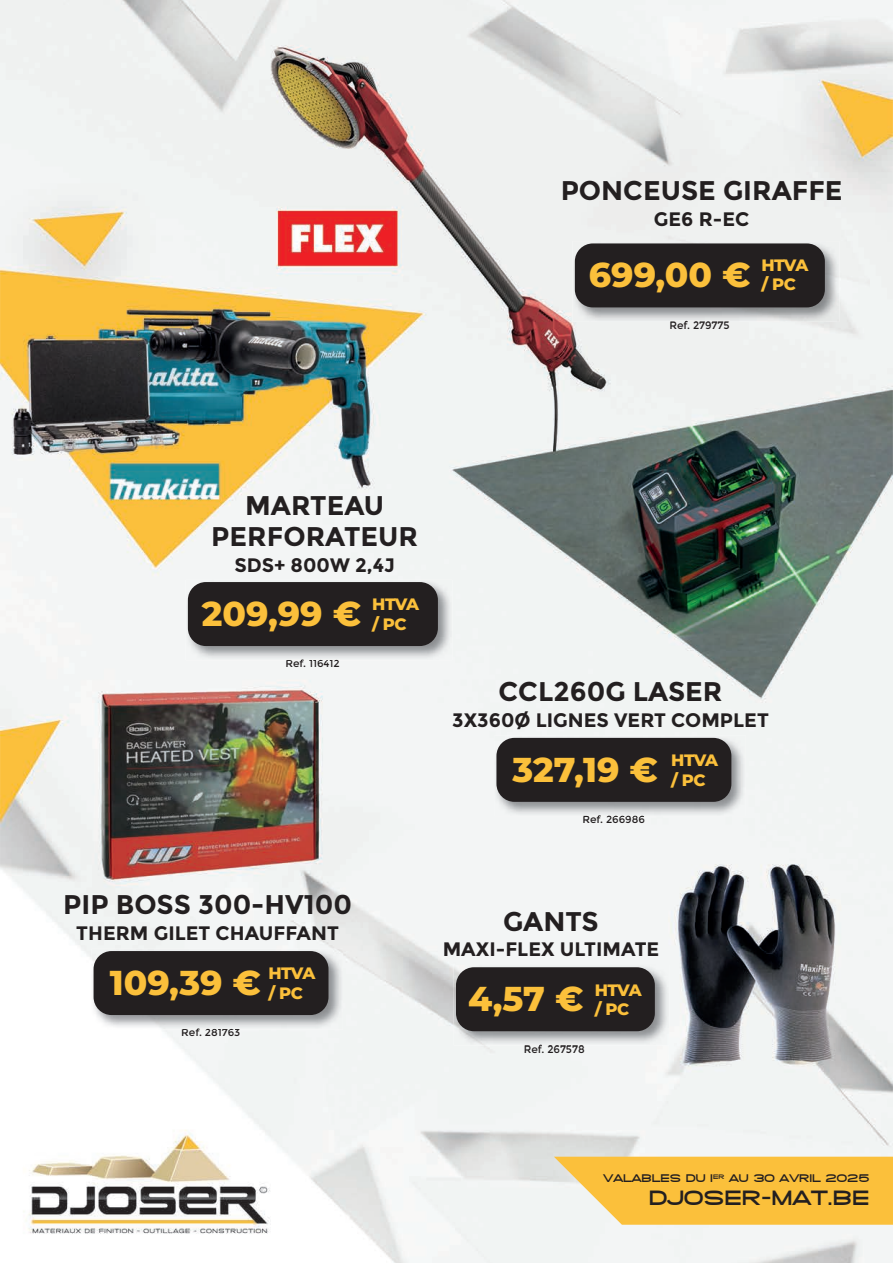
<style>
.page{position:relative;width:893px;height:1263px;background:#fff}
.page>*{position:absolute;margin:0;border:0;box-sizing:border-box;transform-origin:0 0}
.t1{font:800 34.5px "Montserrat";color:#fbc03b}
.t2{font:700 27px/31.8px "Montserrat";color:#231f20;text-align:center}
.t3{font:800 21px "SF Grandezza";color:#231f20}
.t4{font:700 19.5px "Montserrat";color:#231f20}
.t5{font:800 16.5px/19.5px "Montserrat";letter-spacing:-.04em;color:#fbc03b}
.t6{font:800 11.25px "SF Grandezza";color:#231f20}
.t7{font:10.5px "Montserrat";color:#231f20}
</style>
<div class="page">
<img style="left:0;top:0;width:893px;height:1263px">
<img style="left:573px;top:241px;width:266px;height:81px">
<img style="left:670px;top:321px;width:59px;height:1px">
<div style="left:575px;top:243px;width:250px;height:64px;background:#231f20;border-radius:18px"></div>
<img style="left:186px;top:580px;width:266px;height:80px">
<img style="left:286px;top:659px;width:53px;height:1px">
<div style="left:188px;top:582px;width:250px;height:64px;background:#231f20;border-radius:18px"></div>
<img style="left:494px;top:735px;width:252px;height:81px">
<img style="left:583px;top:815px;width:61px;height:1px">
<div style="left:496px;top:738px;width:235px;height:64px;background:#231f20;border-radius:18px"></div>
<svg style="left:554px;top:1157px;width:339px;height:68px;background:#f9c54e"></svg>
<img style="left:91px;top:949px;width:252px;height:80px">
<img style="left:182px;top:1028px;width:58px;height:1px">
<div style="left:94px;top:951px;width:234px;height:64px;background:#231f20;border-radius:18px"></div>
<img style="left:454px;top:965px;width:215px;height:80px">
<img style="left:525px;top:1045px;width:59px;height:1px">
<div style="left:456px;top:967px;width:199px;height:64px;background:#231f20;border-radius:18px"></div>
<h2 class="t2" style="left:561px;top:175px;width:283px">PONCEUSE GIRAFFE</h2>
<p class="t4" style="left:654px;top:207px;width:97px">GE6 R-EC</p>
<h1 class="t1" style="left:589px;top:250px;width:163px">699,00 €</h1>
<p class="t5" style="left:761px;top:254px;width:48px">HTVA / PC</p>
<p class="t7" style="left:669px;top:319px;width:62px">Ref. 279775</p>
<h2 class="t2" style="left:211px;top:489px;width:208px">MARTEAU<br>PERFORATEUR</h2>
<p class="t4" style="left:234px;top:553px;width:162px">SDS+ 800W 2,4J</p>
<h1 class="t1" style="left:202px;top:588px;width:161px">209,99 €</h1>
<p class="t5" style="left:372px;top:594px;width:48px">HTVA / PC</p>
<p class="t7" style="left:285px;top:658px;width:56px">Ref. 116412</p>
<h2 class="t2" style="left:498px;top:676px;width:226px">CCL260G LASER</h2>
<p class="t4" style="left:452px;top:708px;width:318px">3X360Ø LIGNES VERT COMPLET</p>
<h1 class="t1" style="left:513px;top:744px;width:147px">327,19 €</h1>
<p class="t5" style="left:671px;top:750px;width:48px">HTVA / PC</p>
<p class="t7" style="left:582px;top:813px;width:64px">Ref. 266986</p>
<h2 class="t2" style="left:63px;top:889px;width:290px">PIP BOSS 300-HV100</h2>
<p class="t4" style="left:76px;top:921px;width:264px">THERM GILET CHAUFFANT</p>
<h1 class="t1" style="left:110px;top:957px;width:153px">109,39 €</h1>
<p class="t5" style="left:268px;top:963px;width:48px">HTVA / PC</p>
<p class="t7" style="left:181px;top:1026px;width:61px">Ref. 281763</p>
<h2 class="t2" style="left:503px;top:905px;width:97px">GANTS</h2>
<p class="t4" style="left:443px;top:938px;width:218px">MAXI-FLEX ULTIMATE</p>
<h1 class="t1" style="left:468px;top:974px;width:117px">4,57 €</h1>
<p class="t5" style="left:595px;top:979px;width:48px">HTVA / PC</p>
<p class="t7" style="left:524px;top:1043px;width:62px">Ref. 267578</p>
<p class="t6" style="left:604px;top:1171px;width:268px">VALABLES DU 1<sup>ER</sup> AU 30 AVRIL 2025</p>
<p class="t3" style="left:649px;top:1184px;width:222px">DJOSER-MAT.BE</p>
</div>
